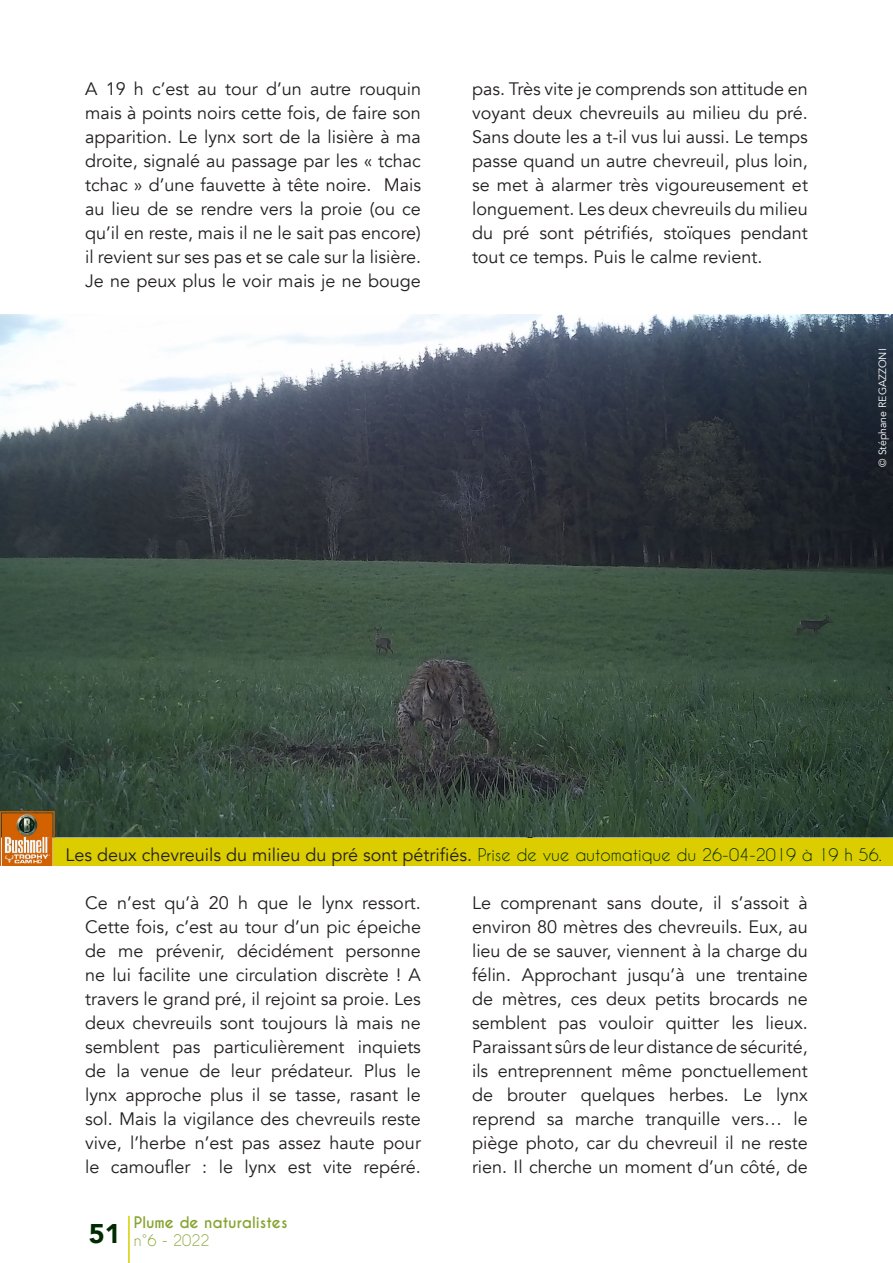
<style>
.page{position:relative;width:893px;height:1263px;background:#fff}
.page>*{position:absolute;margin:0;border:0;box-sizing:border-box;transform-origin:0 0}
.t1{font:900 27px "Avenir";color:#002b00}
.t2{font:18px/24px "Avenir";color:#231f20;text-align:justify}
.t3{font:700 15px "Caviar Dreams";color:#87a330}
.t4{font:15px "Caviar Dreams";color:#87a330}
.t5{font:10.5px "Avenir";color:#fff}
.s1{font-family:"Caviar Dreams";font-size:16.5px;color:#002b00}
</style>
<div class="page">
<hr style="left:128px;top:1216px;width:2px;height:47px;background:#dbcd00">
<img style="left:0;top:315px;width:893px;height:550px">
<div style="left:54px;top:838px;width:839px;height:27px;background:#dbcd00"></div>
<p class="t2" style="left:85px;top:77px;width:337px">A 19 h c’est au tour d’un autre rouquin mais à points noirs cette fois, de faire son apparition. Le lynx sort de la lisière à ma droite, signalé au passage par les « tchac tchac » d’une fauvette à tête noire. Mais au lieu de se rendre vers la proie (ou ce qu’il en reste, mais il ne le sait pas encore) il revient sur ses pas et se cale sur la lisière.<br>Je ne peux plus le voir mais je ne bouge</p>
<p class="t2" style="left:472px;top:77px;width:337px">pas. Très vite je comprends son attitude en voyant deux chevreuils au milieu du pré.<br>Sans doute les a t-il vus lui aussi. Le temps passe quand un autre chevreuil, plus loin, se met à alarmer très vigoureusement et longuement. Les deux chevreuils du milieu du pré sont pétrifiés, stoïques pendant tout ce temps. Puis le calme revient.</p>
<p class="t5" style="left:876px;top:467px;width:119px;rotate:-90deg">© Stéphane REGAZZONI</p>
<p class="t2" style="left:66px;top:843px;width:818px">Les deux chevreuils du milieu du pré sont pétrifiés. <span class="s1">Prise de vue automatique du 26-04-2019 à 19 h 56.</span></p>
<p class="t2" style="left:85px;top:891px;width:337px">Ce n’est qu’à 20 h que le lynx ressort.<br>Cette fois, c’est au tour d’un pic épeiche de me prévenir, décidément personne ne lui facilite une circulation discrète ! A travers le grand pré, il rejoint sa proie. Les deux chevreuils sont toujours là mais ne semblent pas particulièrement inquiets de la venue de leur prédateur. Plus le lynx approche plus il se tasse, rasant le sol. Mais la vigilance des chevreuils reste vive, l’herbe n’est pas assez haute pour le camoufler : le lynx est vite repéré.</p>
<p class="t2" style="left:472px;top:891px;width:337px">Le comprenant sans doute, il s’assoit à environ 80 mètres des chevreuils. Eux, au lieu de se sauver, viennent à la charge du félin. Approchant jusqu’à une trentaine de mètres, ces deux petits brocards ne semblent pas vouloir quitter les lieux.<br>Paraissant sûrs de leur distance de sécurité, ils entreprennent même ponctuellement de brouter quelques herbes. Le lynx reprend sa marche tranquille vers… le piège photo, car du chevreuil il ne reste rien. Il cherche un moment d’un côté, de</p>
<p class="t1" style="left:89px;top:1210px;width:33px">51</p>
<p class="t3" style="left:134px;top:1213px;width:155px">Plume de naturalistes</p>
<p class="t4" style="left:134px;top:1231px;width:77px">n°6 - 2022</p>
</div>
